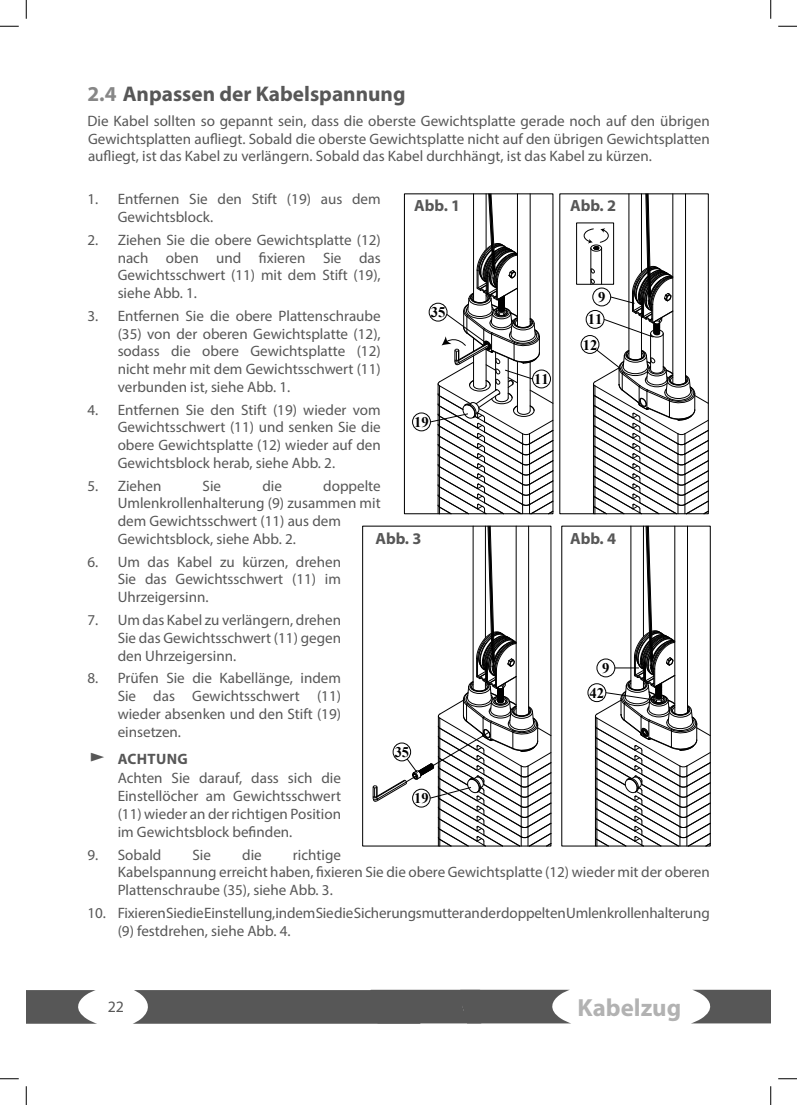
<style>
.page{position:relative;width:797px;height:1105px;background:#fff}
.page>*{position:absolute;margin:0;border:0;box-sizing:border-box;transform-origin:0 0}
.t1{font:700 24.75px "Myriad Pro";color:#b2b2b2}
.t2{font:700 21.25px "Myriad Pro";color:#575757}
.t3{font:700 16.25px "Myriad Pro";letter-spacing:-.005em;color:#575757}
.t4{font:15.88px "Myriad Pro";color:#575757}
.Text_Hinweise{font:15.12px/17.8px "Myriad Pro";color:#575757;text-align:justify}
.t5{font:700 15.12px "Myriad Pro";letter-spacing:.02em;color:#575757}
.t6{font:14.75px "Arial";color:#000}
.t7{font:700 14.75px/25.1px "Times New Roman";color:#000;text-align:center}
.s1{color:#878787}
</style>
<div class="page">
<div style="left:429px;top:303px;width:18px;height:18px;border:1px solid #000;border-radius:50%"></div>
<div style="left:412px;top:413px;width:18px;height:18px;border:1px solid #000;border-radius:50%"></div>
<svg style="left:430px;top:193px;width:123px;height:322px"></svg>
<div style="left:581px;top:335px;width:18px;height:19px;border:1px solid #000;border-radius:50%"></div>
<hr style="left:685px;top:194px;width:1px;height:188px;background:#000">
<hr style="left:672px;top:194px;width:1px;height:189px;background:#000">
<hr style="left:641px;top:316px;width:1px;height:42px;background:#000">
<hr style="left:628px;top:194px;width:1px;height:164px;background:#000">
<hr style="left:650px;top:333px;width:1px;height:37px;background:#000">
<hr style="left:663px;top:333px;width:1px;height:37px;background:#000">
<svg style="left:593px;top:350px;width:116px;height:165px"></svg>
<svg style="left:583px;top:193px;width:90px;height:144px"></svg>
<hr style="left:590px;top:248px;width:1px;height:36px;background:#000">
<hr style="left:601px;top:248px;width:1px;height:36px;background:#000">
<div style="left:576px;top:223px;width:38px;height:62px;border:1px solid #000"></div>
<svg style="left:372px;top:525px;width:179px;height:322px"></svg>
<div style="left:588px;top:684px;width:18px;height:18px;border:1px solid #000;border-radius:50%"></div>
<svg style="left:595px;top:525px;width:116px;height:322px"></svg>
<svg style="left:26px;top:990px;width:71px;height:34px"></svg>
<svg style="left:692px;top:990px;width:78px;height:33px"></svg>
<svg style="left:133px;top:990px;width:438px;height:34px"></svg>
<div style="left:409px;top:199px;width:56px;height:24px;background:#fff"></div>
<div style="left:565px;top:199px;width:56px;height:20px;background:#fff"></div>
<div style="left:370px;top:532px;width:56px;height:20px;background:#fff"></div>
<div style="left:565px;top:532px;width:56px;height:20px;background:#fff"></div>
<svg style="left:0;top:25px;width:19px;height:2px"></svg>
<svg style="left:778px;top:25px;width:19px;height:2px"></svg>
<svg style="left:0;top:1078px;width:19px;height:1px"></svg>
<svg style="left:778px;top:1078px;width:19px;height:1px"></svg>
<svg style="left:25px;top:0;width:2px;height:19px"></svg>
<svg style="left:25px;top:1086px;width:2px;height:19px"></svg>
<svg style="left:770px;top:0;width:1px;height:19px"></svg>
<svg style="left:770px;top:1086px;width:1px;height:19px"></svg>
<p class="t2" style="left:87px;top:80px;width:319px"><span class="s1">2.4</span> Anpassen der Kabelspannung</p>
<p class="Text_Hinweise" style="left:88px;top:112px;width:623px">Die Kabel sollten so gepannt sein, dass die oberste Gewichtsplatte gerade noch auf den übrigen Gewichtsplatten aufliegt. Sobald die oberste Gewichtsplatte nicht auf den übrigen Gewichtsplatten aufliegt, ist das Kabel zu verlängern. Sobald das Kabel durchhängt, ist das Kabel zu kürzen.</p>
<p class="Text_Hinweise" style="left:118px;top:190px;width:264px;text-indent:-30px">1. Entfernen Sie den Stift (19) aus dem<br>Gewichtsblock.</p>
<p class="Text_Hinweise" style="left:118px;top:231px;width:264px;text-indent:-30px">2. Ziehen Sie die obere Gewichtsplatte (12) nach oben und fixieren Sie das Gewichtsschwert (11) mit dem Stift (19), siehe Abb. 1.</p>
<p class="Text_Hinweise" style="left:118px;top:307px;width:264px;text-indent:-30px">3. Entfernen Sie die obere Plattenschraube (35) von der oberen Gewichtsplatte (12), sodass die obere Gewichtsplatte (12) nicht mehr mit dem Gewichtsschwert (11) verbunden ist, siehe Abb. 1.</p>
<p class="Text_Hinweise" style="left:118px;top:400px;width:264px;text-indent:-30px">4. Entfernen Sie den Stift (19) wieder vom Gewichtsschwert (11) und senken Sie die obere Gewichtsplatte (12) wieder auf den Gewichtsblock herab, siehe Abb. 2.</p>
<p class="Text_Hinweise" style="left:87px;top:476px;width:75px">5. Ziehen</p>
<p class="Text_Hinweise" style="left:203px;top:476px;width:20px">Sie</p>
<p class="Text_Hinweise" style="left:262px;top:476px;width:21px">die</p>
<p class="t3" style="left:414px;top:195px;width:47px">Abb. 1</p>
<p class="t3" style="left:570px;top:195px;width:47px">Abb. 2</p>
<p class="t6" style="left:414px;top:197px;width:38px">Fig. 1</p>
<p class="t6" style="left:568px;top:197px;width:38px">Fig. 2</p>
<p class="t7" style="left:598px;top:284px;width:9px">9</p>
<p class="t7" style="left:431px;top:299px;width:16px">35</p>
<p class="t7" style="left:582px;top:307px;width:21px">11<br>12</p>
<p class="t7" style="left:534px;top:366px;width:16px">11</p>
<p class="t7" style="left:414px;top:409px;width:16px">19</p>
<p class="Text_Hinweise" style="left:118px;top:476px;width:264px;text-align:left;text-indent:205px">doppelte<br>Umlenkrollenhalterung (9) zusammen mit dem Gewichtsschwert (11) aus dem<br>Gewichtsblock, siehe Abb. 2.</p>
<p class="Text_Hinweise" style="left:118px;top:552px;width:225px;text-indent:-30px">6. Um das Kabel zu kürzen, drehen Sie das Gewichtsschwert (11) im Uhrzeigersinn.</p>
<p class="Text_Hinweise" style="left:118px;top:611px;width:225px;text-indent:-30px">7. Um das Kabel zu verlängern, drehen Sie das Gewichtsschwert (11) gegen den Uhrzeigersinn.</p>
<p class="Text_Hinweise" style="left:118px;top:669px;width:225px;text-indent:-30px">8. Prüfen Sie die Kabellänge, indem Sie das Gewichtsschwert (11) wieder absenken und den Stift (19) einsetzen.</p>
<p class="t5" style="left:118px;top:749px;width:71px">ACHTUNG</p>
<p class="Text_Hinweise" style="left:118px;top:768px;width:225px;line-height:18.1px">Achten Sie darauf, dass sich die Einstellöcher am Gewichtsschwert (11) wieder an der richtigen Position im Gewichtsblock befinden.</p>
<p class="Text_Hinweise" style="left:87px;top:845px;width:75px">9. Sobald</p>
<p class="Text_Hinweise" style="left:192px;top:845px;width:20px">Sie</p>
<p class="Text_Hinweise" style="left:242px;top:845px;width:21px">die</p>
<p class="t3" style="left:375px;top:528px;width:47px">Abb. 3</p>
<p class="t3" style="left:570px;top:528px;width:47px">Abb. 4</p>
<p class="t6" style="left:374px;top:529px;width:38px">Fig. 3</p>
<p class="t6" style="left:571px;top:529px;width:38px">Fig. 4</p>
<p class="t7" style="left:589px;top:655px;width:22px;line-height:24.8px;text-align:left;text-indent:13px">9<br>42</p>
<p class="t7" style="left:394px;top:739px;width:16px">35</p>
<p class="t7" style="left:414px;top:785px;width:16px">19</p>
<p class="Text_Hinweise" style="left:118px;top:845px;width:593px;text-align:left;text-indent:175px">richtige<br>Kabelspannung erreicht haben, fixieren Sie die obere Gewichtsplatte (12) wieder mit der oberen<br>Plattenschraube (35), siehe Abb. 3.</p>
<p class="Text_Hinweise" style="left:118px;top:904px;width:593px;text-indent:-30px">10. Fixieren Sie die Einstellung, indem Sie die Sicherungsmutter an der doppelten Umlenkrollenhalterung (9) festdrehen, siehe Abb. 4.</p>
<p class="t4" style="left:108px;top:997px;width:18px">22</p>
<h1 class="t1" style="left:577px;top:992px;width:105px">Kabelzug</h1>
</div>
